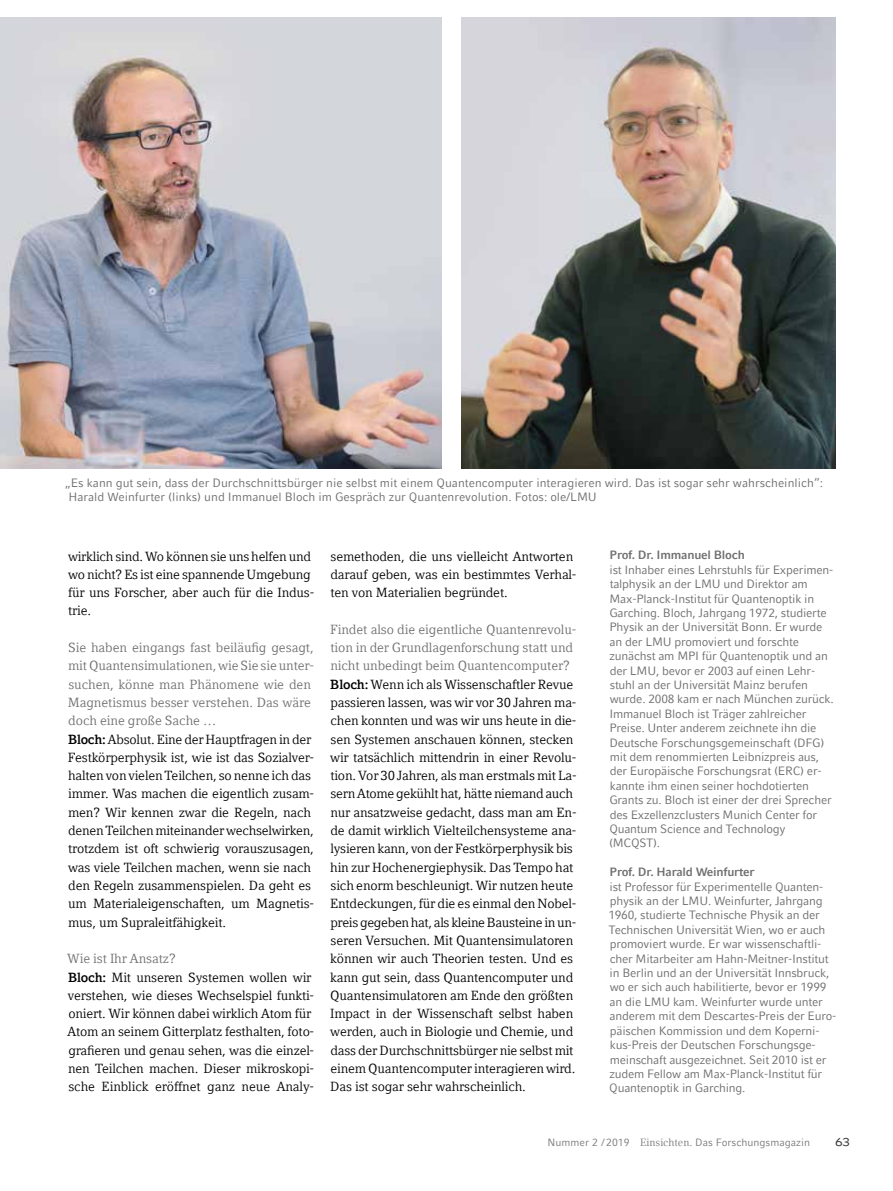
<style>
.page{position:relative;width:893px;height:1191px;background:#fff}
.page>*{position:absolute;margin:0;border:0;box-sizing:border-box;transform-origin:0 0}
.t1{font:15px "LMU Compatil Fact SC";color:#3c3c3b}
.t2{font:13.2px/18.3px "LMU Compatil Letter";letter-spacing:-.015em;color:#000}
.t3{font:12px/14.4px "LMU Compatil Fact";letter-spacing:-.02em;color:#706f6f}
.t4{font:12px/14.4px "LMU Compatil Fact";color:#706f6f}
.t5{font:700 12px "LMU Compatil Fact";letter-spacing:-.02em;color:#706f6f}
.t6{font:10.5px "LMU Compatil Fact";color:#7c7b7b}
.s1{color:#706f6f}
.s2{font-weight:700}
.s3{font-family:"LMU Compatil Text"}
</style>
<div class="page">
<img style="left:0;top:18px;width:442px;height:451px">
<img style="left:462px;top:18px;width:373px;height:451px">
<p class="t4" style="left:65px;top:475px;width:759px">„Es kann gut sein, dass der Durchschnittsbürger nie selbst mit einem Quantencomputer interagieren wird. Das ist sogar sehr wahrscheinlich“:<br>Harald Weinfurter (links) und Immanuel Bloch im Gespräch zur Quantenrevolution. Fotos: ole/LMU</p>
<p class="t2" style="left:68px;top:546px;width:248px">wirklich sind. Wo können sie uns helfen und wo nicht? Es ist eine spannende Umgebung für uns Forscher, aber auch für die Indus&shy;trie.</p>
<p class="t2" style="left:68px;top:638px;width:248px"><span class="s1">Sie haben eingangs fast beiläufig gesagt, mit Quantensimulationen, wie Sie sie unter&shy;suchen, könne man Phänomene wie den Magnetismus besser verstehen. Das wäre doch eine große Sache …<br></span><span class="s2">Bloch:</span> Absolut. Eine der Hauptfragen in der Festkörperphysik ist, wie ist das Sozialver&shy;halten von vielen Teilchen, so nenne ich das immer. Was machen die eigentlich zusam&shy;men? Wir kennen zwar die Regeln, nach denen Teilchen miteinander wechselwirken, trotzdem ist oft schwierig vorauszusagen, was viele Teilchen machen, wenn sie nach den Regeln zusammenspielen. Da geht es um Materialeigenschaften, um Magnetis&shy;mus, um Supraleitfähigkeit.</p>
<p class="t2" style="left:67px;top:949px;width:248px"><span class="s1">Wie ist Ihr Ansatz?<br></span><span class="s2">Bloch:</span> Mit unseren Systemen wollen wir verstehen, wie dieses Wechselspiel funkti&shy;oniert. Wir können dabei wirklich Atom für Atom an seinem Gitterplatz festhalten, foto&shy;grafieren und genau sehen, was die einzel&shy;nen Teilchen machen. Dieser mikroskopi&shy;sche Einblick eröffnet ganz neue Analy-</p>
<p class="t2" style="left:330px;top:546px;width:248px">semethoden, die uns vielleicht Antworten darauf geben, was ein bestimmtes Verhal&shy;ten von Materialien begründet.</p>
<p class="t2" style="left:330px;top:620px;width:248px"><span class="s1">Findet also die eigentliche Quantenrevolu&shy;tion in der Grundlagenforschung statt und nicht unbedingt beim Quantencomputer?<br></span><span class="s2">Bloch:</span> Wenn ich als Wissenschaftler Revue passieren lassen, was wir vor 30 Jahren ma&shy;chen konnten und was wir uns heute in die&shy;sen Systemen anschauen können, stecken wir tatsächlich mittendrin in einer Revolu&shy;tion. Vor 30 Jahren, als man erstmals mit La&shy;sern Atome gekühlt hat, hätte niemand auch nur ansatzweise gedacht, dass man am En&shy;de damit wirklich Vielteilchensysteme ana&shy;lysieren kann, von der Festkörperphysik bis hin zur Hochenergiephysik. Das Tempo hat sich enorm beschleunigt. Wir nutzen heute Entdeckungen, für die es einmal den Nobel&shy;preis gegeben hat, als kleine Bausteine in un&shy;seren Versuchen. Mit Quantensimulatoren können wir auch Theorien testen. Und es kann gut sein, dass Quantencomputer und Quantensimulatoren am Ende den größten Impact in der Wissenschaft selbst haben werden, auch in Biologie und Chemie, und dass der Durchschnittsbürger nie selbst mit einem Quantencomputer interagieren wird.<br>Das ist sogar sehr wahrscheinlich.</p>
<p class="t5" style="left:610px;top:548px;width:137px">Prof. Dr. Immanuel Bloch</p>
<p class="t3" style="left:609px;top:562px;width:226px">ist Inhaber eines Lehrstuhls für Experimen&shy;talphysik an der LMU und Direktor am Max-Planck-Institut für Quantenoptik in Garching. Bloch, Jahrgang 1972, studierte Physik an der Universität Bonn. Er wurde an der LMU promoviert und forschte zunächst am MPI für Quantenoptik und an der LMU, bevor er 2003 auf einen Lehr&shy;stuhl an der Universität Mainz berufen wurde. 2008 kam er nach München zurück.<br>Immanuel Bloch ist Träger zahlreicher Preise. Unter anderem zeichnete ihn die Deutsche Forschungsgemeinschaft (DFG) mit dem renommierten Leibnizpreis aus, der Europäische Forschungsrat (ERC) er&shy;kannte ihm einen seiner hochdotierten Grants zu. Bloch ist einer der drei Sprecher des Exzellenzclusters Munich Center for Quantum Science and Technology (MCQST).</p>
<p class="t5" style="left:610px;top:865px;width:147px">Prof. Dr. Harald Weinfurter</p>
<p class="t3" style="left:608px;top:879px;width:229px">ist Professor für Experimentelle Quanten&shy;physik an der LMU. Weinfurter, Jahrgang 1960, studierte Technische Physik an der Technischen Universität Wien, wo er auch promoviert wurde. Er war wissenschaftli&shy;cher Mitarbeiter am Hahn-Meitner-Institut in Berlin und an der Universität Innsbruck, wo er sich auch habilitierte, bevor er 1999 an die LMU kam. Weinfurter wurde unter anderem mit dem Descartes-Preis der Euro&shy;päischen Kommission und dem Koperni&shy;kus-Preis der Deutschen Forschungsge&shy;meinschaft ausgezeichnet. Seit 2010 ist er zudem Fellow am Max-Planck-Institut für Quantenoptik in Garching.</p>
<p class="t6" style="left:548px;top:1136px;width:264px">Nummer 2 / 2019 <span class="s3">Einsichten.</span> Das Forschungsmagazin</p>
<p class="t1" style="left:835px;top:1132px;width:17px">63</p>
</div>
